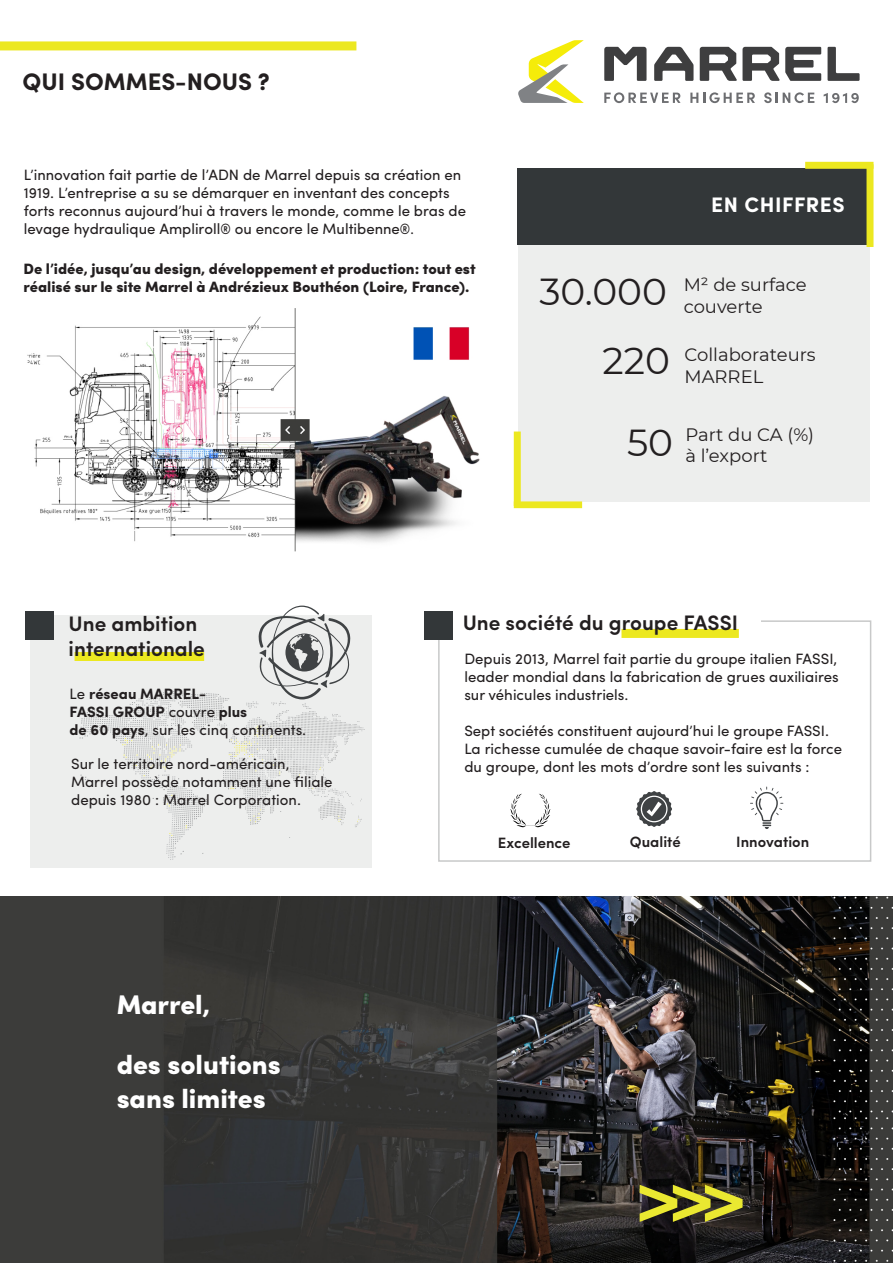
<style>
.page{position:relative;width:893px;height:1263px;background:#fff}
.page>*{position:absolute;margin:0;border:0;box-sizing:border-box;transform-origin:0 0}
.t1{font:700 75px "Sofia Pro";color:#eae831}
.t2{font:900 27px/34.5px "Sofia Pro";color:#fff}
.t3{font:700 24px "Sofia Pro";color:#231f20}
.t4{font:600 21px "Sofia Pro";color:#231f20}
.t5{font:700 21px "Sofia Pro";letter-spacing:.03em;color:#fff}
.t6{font:18px/21.6px "Montserrat";color:#231f20}
.t7{font:15px/18px "Sofia Pro";color:#231f20}
.t8{font:900 15px/18px "Sofia Pro";color:#231f20}
.t9{font:700 15px/18px "Sofia Pro";color:#231f20}
.t10{font:600 15px "Sofia Pro";color:#231f20}
.s1{font-size:37.5px}
.s2{font-weight:400}
</style>
<div class="page">
<img style="left:0;top:896px;width:893px;height:367px">
<div style="left:0;top:41px;width:356px;height:9px;background:#ece820"></div>
<div style="left:519px;top:176px;width:351px;height:326px;background:#edeeed"></div>
<div style="left:438px;top:620px;width:433px;height:242px;border:2px solid #c8c9c9"></div>
<div style="left:439px;top:613px;width:321px;height:25px;background:#fff"></div>
<div style="left:425px;top:611px;width:28px;height:28px;background:#333739"></div>
<div style="left:31px;top:615px;width:341px;height:253px;background:#edeeed"></div>
<svg style="left:510px;top:794px;width:41px;height:33px"></svg>
<svg style="left:636px;top:791px;width:36px;height:36px"></svg>
<svg style="left:750px;top:787px;width:33px;height:42px"></svg>
<div style="left:517px;top:168px;width:352px;height:77px;background:#333739"></div>
<div style="left:805px;top:162px;width:68px;height:7px;border:4px solid #ece820"></div>
<div style="left:866px;top:164px;width:7px;height:83px;border:4px solid #ece820"></div>
<div style="left:514px;top:501px;width:68px;height:7px;border:4px solid #ece820"></div>
<div style="left:514px;top:431px;width:7px;height:75px;border:4px solid #ece820"></div>
<div style="left:26px;top:611px;width:28px;height:28px;background:#333739"></div>
<svg style="left:518px;top:40px;width:66px;height:63px"></svg>
<svg style="left:827px;top:47px;width:33px;height:34px"></svg>
<svg style="left:654px;top:47px;width:39px;height:34px"></svg>
<svg style="left:700px;top:47px;width:121px;height:34px"></svg>
<svg style="left:604px;top:47px;width:42px;height:34px"></svg>
<svg style="left:604px;top:92px;width:76px;height:11px"></svg>
<svg style="left:690px;top:92px;width:65px;height:11px"></svg>
<svg style="left:764px;top:92px;width:50px;height:11px"></svg>
<svg style="left:824px;top:93px;width:35px;height:10px"></svg>
<div style="left:75px;top:652px;width:129px;height:9px;background:#ece820"></div>
<svg style="left:79px;top:606px;width:286px;height:254px"></svg>
<img style="left:27px;top:309px;width:453px;height:242px">
<div style="left:621px;top:629px;width:118px;height:9px;background:#ece820"></div>
<h3 class="t3" style="left:23px;top:63px;width:249px">QUI SOMMES-NOUS ?</h3>
<p class="t7" style="left:24px;top:164px;width:444px">L’innovation fait partie de l’ADN de Marrel depuis sa création en 1919. L’entreprise a su se démarquer en inventant des concepts forts reconnus aujourd’hui à travers le monde, comme le bras de levage hydraulique Ampliroll® ou encore le Multibenne®.</p>
<p class="t8" style="left:24px;top:259px;width:454px">De l’idée, jusqu’au design, développement et production: tout est réalisé sur le site Marrel à Andrézieux Bouthéon (Loire, France).</p>
<h3 class="t5" style="left:711px;top:189px;width:135px">EN CHIFFRES</h3>
<p class="t6" style="left:684px;top:273px;width:124px;text-indent:-144px"><span class="s1">30.000</span> M² de surface couverte</p>
<p class="t6" style="left:684px;top:343px;width:133px;text-indent:-82px"><span class="s1">220</span> Collaborateurs<br>MARREL</p>
<p class="t6" style="left:685px;top:423px;width:130px;text-indent:-58px"><span class="s1">50</span> Part du CA (%) à l’export</p>
<h3 class="t4" style="left:69px;top:608px;width:130px">Une ambition</h3>
<h3 class="t4" style="left:463px;top:606px;width:277px">Une société du groupe FASSI</h3>
<h3 class="t4" style="left:69px;top:633px;width:138px">internationale</h3>
<p class="t7" style="left:464px;top:648px;width:376px;text-align:justify">Depuis 2013, Marrel fait partie du groupe italien FASSI, leader mondial dans la fabrication de grues auxiliaires sur véhicules industriels.</p>
<p class="t7" style="left:464px;top:720px;width:379px">Sept sociétés constituent aujourd’hui le groupe FASSI.<br>La richesse cumulée de chaque savoir-faire est la force du groupe, dont les mots d’ordre sont les suivants :</p>
<p class="t9" style="left:70px;top:684px;width:238px"><span class="s2">Le</span> réseau MARREL-<br>FASSI GROUP <span class="s2">couvre</span> plus<br>de 60 pays<span class="s2">, sur les cinq continents.</span></p>
<p class="t7" style="left:71px;top:753px;width:263px">Sur le territoire nord-américain,<br>Marrel possède notamment une filiale depuis 1980 : Marrel Corporation.</p>
<h2 class="t2" style="left:117px;top:985px;width:95px">Marrel,</h2>
<h2 class="t2" style="left:117px;top:1045px;width:166px">des solutions sans limites</h2>
<p class="t10" style="left:498px;top:831px;width:74px">Excellence</p>
<p class="t10" style="left:630px;top:830px;width:52px">Qualité</p>
<p class="t10" style="left:736px;top:830px;width:74px">Innovation</p>
<h1 class="t1" style="left:634px;top:1142px;width:114px">&gt;&gt;&gt;</h1>
</div>
